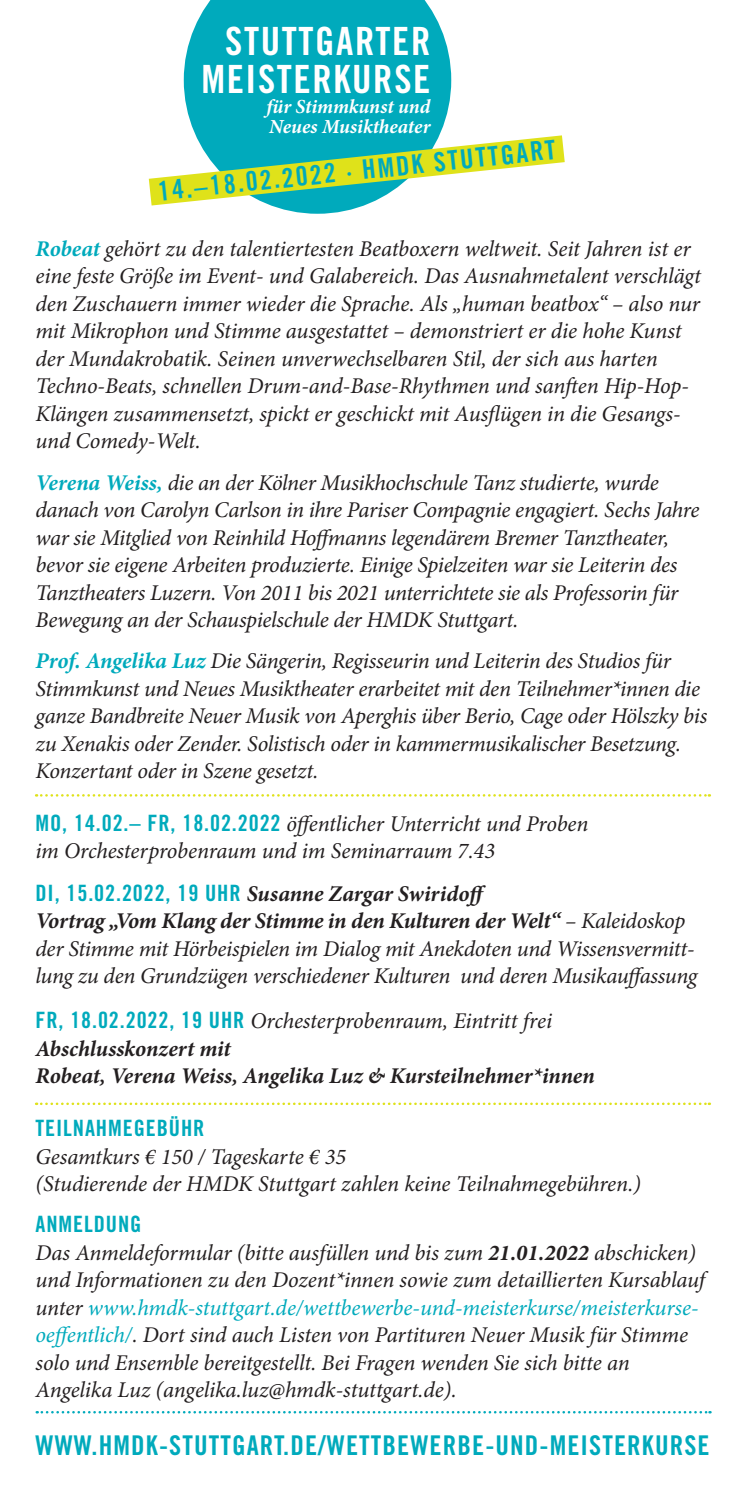
<style>
.page{position:relative;width:745px;height:1489px;background:#fff}
.page>*{position:absolute;margin:0;border:0;box-sizing:border-box;transform-origin:0 0}
.t1{font:39px/38px "Trade Gothic LT Pro Bd Cn 20";letter-spacing:.04em;color:#fff;text-align:right}
.t2{font:27.25px "Trade Gothic LT Pro Bd Cn 20";letter-spacing:.04em;color:#00aabc}
.t3{font:26.75px "Trade Gothic LT Pro Bd Cn 20";color:#00aabc}
.t4{font:italic 22.5px/27.5px "Minion Pro";letter-spacing:-.01em;color:#231f20}
.t5{font:italic 700 22.5px/27.5px "Minion Pro";letter-spacing:-.005em;color:#231f20}
.t6{font:22.5px "Trade Gothic LT Pro Bd Cn 20";letter-spacing:.04em;color:#00aabc}
.t7{font:italic 700 20px/20px "Minion Pro";letter-spacing:-.005em;color:#fff}
.s1{font-weight:700;color:#00aabc}
.s2{font-family:"Trade Gothic LT Pro Bd Cn 20";font-style:normal;color:#00aabc}
.s3{font-weight:700}
.s4{font-family:"Trade Gothic LT Pro Bd Cn 20";font-weight:400;font-style:normal;color:#00aabc}
.s5{font-weight:400}
.s6{color:#00aabc}
</style>
<div class="page">
<svg style="left:37px;top:1411px;width:673px;height:2px"></svg>
<svg style="left:36px;top:794px;width:673px;height:2px"></svg>
<svg style="left:36px;top:1102px;width:673px;height:2px"></svg>
<div style="left:184px;top:0;width:267px;height:119px;background:#00aabc"></div>
<svg style="left:148px;top:119px;width:417px;height:95px"></svg>
<h1 class="t1" style="left:201px;top:22px;width:230px">STUTTGARTER<br>MEISTERKURSE</h1>
<p class="t7" style="left:266px;top:96px;width:165px">für Stimmkunst und<br>Neues Musiktheater</p>
<p class="t3" style="left:156px;top:175px;width:401px;rotate:-6deg">14.–18.02.2022 · HMDK STUTTGART</p>
<p class="t4" style="left:35px;top:235px;width:666px"><span class="s1">Robeat</span> gehört zu den talentiertesten Beatboxern weltweit. Seit Jahren ist er eine feste Größe im Event- und Galabereich. Das Ausnahmetalent verschlägt den Zuschauern immer wieder die Sprache. Als „human beatbox“ – also nur mit Mikrophon und Stimme ausgestattet – demonstriert er die hohe Kunst der Mundakrobatik. Seinen unverwechselbaren Stil, der sich aus harten Techno-Beats, schnellen Drum-and-Base-Rhythmen und sanften Hip-Hop-Klängen zusammensetzt, spickt er geschickt mit Ausflügen in die Gesangs&shy;und Comedy-Welt.</p>
<p class="t4" style="left:35px;top:468px;width:665px"><span class="s1">Verena Weiss,</span> die an der Kölner Musikhochschule Tanz studierte, wurde danach von Carolyn Carlson in ihre Pariser Compagnie engagiert. Sechs Jahre war sie Mitglied von Reinhild Hoffmanns legendärem Bremer Tanztheater, bevor sie eigene Arbeiten produzierte. Einige Spielzeiten war sie Leiterin des Tanztheaters Luzern. Von 2011 bis 2021 unterrichtete sie als Professorin für Bewegung an der Schauspielschule der HMDK Stuttgart.</p>
<p class="t4" style="left:35px;top:647px;width:672px"><span class="s1">Prof. Angelika Luz</span> Die Sängerin, Regisseurin und Leiterin des Studios für Stimmkunst und Neues Musiktheater erarbeitet mit den Teilnehmer*innen die ganze Bandbreite Neuer Musik von Aperghis über Berio, Cage oder Hölszky bis zu Xenakis oder Zender. Solistisch oder in kammermusikalischer Besetzung.<br>Konzertant oder in Szene gesetzt.</p>
<p class="t4" style="left:35px;top:809px;width:554px"><span class="s2">MO, 14.02.– FR, 18.02.2022</span> öffentlicher Unterricht und Proben im Orchesterprobenraum und im Seminarraum 7.43</p>
<p class="t4" style="left:35px;top:879px;width:663px"><span class="s2">DI, 15.02.2022, 19 UHR</span> <span class="s3">Susanne Zargar Swiridoff<br>Vortrag „Vom Klang der Stimme in den Kulturen der Welt“</span> – Kaleidoskop der Stimme mit Hörbeispielen im Dialog mit Anekdoten und Wissensvermitt&shy;lung zu den Grundzügen verschiedener Kulturen und deren Musikauffassung</p>
<p class="t5" style="left:35px;top:1007px;width:560px"><span class="s4">FR, 18.02.2022, 19 UHR</span> <span class="s5">Orchesterprobenraum, Eintritt frei<br></span>Abschlusskonzert mit<br>Robeat, Verena Weiss, Angelika Luz &amp; Kursteilnehmer*innen</p>
<p class="t6" style="left:35px;top:1114px;width:170px">TEILNAHMEGEBÜHR</p>
<p class="t4" style="left:35px;top:1142px;width:606px">Gesamtkurs € 150 / Tageskarte € 35<br>(Studierende der HMDK Stuttgart zahlen keine Teilnahmegebühren.)</p>
<p class="t6" style="left:35px;top:1210px;width:107px">ANMELDUNG</p>
<p class="t4" style="left:35px;top:1238px;width:670px">Das Anmeldeformular (bitte ausfüllen und bis zum <span class="s3">21.01.2022</span> abschicken) und Informationen zu den Dozent*innen sowie zum detaillierten Kursablauf unter <span class="s6">www.hmdk-stuttgart.de/wettbewerbe-und-meisterkurse/meisterkurse&shy;oeffentlich/</span>. Dort sind auch Listen von Partituren Neuer Musik für Stimme solo und Ensemble bereitgestellt. Bei Fragen wenden Sie sich bitte an Angelika Luz (angelika.luz@hmdk-stuttgart.de).</p>
<p class="t2" style="left:35px;top:1428px;width:675px">WWW.HMDK-STUTTGART.DE/WETTBEWERBE-UND-MEISTERKURSE</p>
</div>
